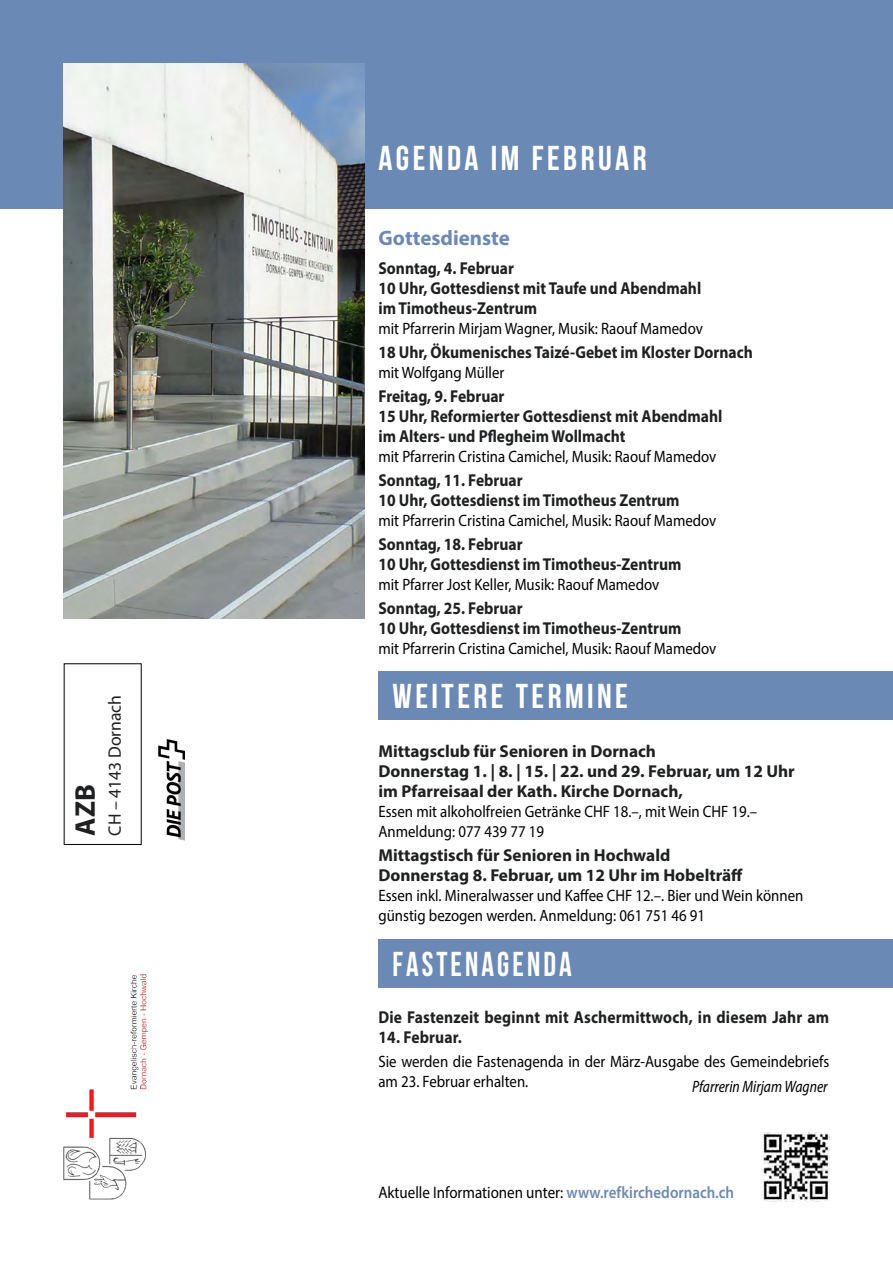
<style>
.page{position:relative;width:893px;height:1263px;background:#fff}
.page>*{position:absolute;margin:0;border:0;box-sizing:border-box;transform-origin:0 0}
.t1{font:34.5px "Bebas Neue";letter-spacing:.1em;color:#fff}
.t2{font:34.5px "Bebas Neue";letter-spacing:.1em;color:#fff;scale:.9 1}
.t3{font:700 28.5px "Myriad Pro";color:#1f2021}
.t4{font:700 21px "Myriad Pro";color:#6b89b5}
.t5{font:18px "Myriad Pro";letter-spacing:-.005em;color:#1f2021}
.t6{font:700 17.25px/20px "Myriad Pro";color:#1f2021;scale:.9 1}
.t7{font:700 17.25px/20px "Myriad Pro";color:#1f2021}
.t8{font:16.65px "Myriad Pro";color:#000;scale:.9 1}
.t9{font:16.5px/20px "Myriad Pro";color:#000;scale:.9 1}
.t10{font:italic semi-condensed 16.5px "Myriad Pro";color:#000;scale:.9 1}
.s1{font-weight:600;color:#6b89b5}
</style>
<div class="page">
<div style="left:0;top:0;width:893px;height:208px;background:#6b89b5"></div>
<img style="left:159px;top:739px;width:25px;height:102px">
<img style="left:63px;top:974px;width:86px;height:226px">
<img style="left:64px;top:64px;width:300px;height:555px">
<div style="left:378px;top:672px;width:515px;height:48px;background:#6b89b5"></div>
<img style="left:761px;top:1133px;width:69px;height:68px">
<div style="left:378px;top:940px;width:515px;height:48px;background:#6b89b5"></div>
<h2 class="t3" style="left:67px;top:835px;width:53px;rotate:-90deg">AZB</h2>
<p class="t5" style="left:104px;top:835px;width:142px;rotate:-90deg">CH – 4143 Dornach</p>
<h1 class="t1" style="left:378px;top:140px;width:270px">AGENDA IM FEBRUAR</h1>
<p class="t4" style="left:378px;top:225px;width:133px">Gottesdienste</p>
<p class="t6" style="left:378px;top:257px;width:360px">Sonntag, 4. Februar<br>10 Uhr, Gottesdienst mit Taufe und Abendmahl im Timotheus-Zentrum</p>
<p class="t9" style="left:378px;top:318px;width:362px">mit Pfarrerin Mirjam Wagner, Musik: Raouf Mamedov</p>
<p class="t6" style="left:378px;top:342px;width:417px">18 Uhr, Ökumenisches Taizé-Gebet im Kloster Dornach</p>
<p class="t9" style="left:378px;top:362px;width:141px">mit Wolfgang Müller</p>
<p class="t6" style="left:378px;top:386px;width:384px">Freitag, 9. Februar<br>15 Uhr, Reformierter Gottesdienst mit Abendmahl im Alters- und Pflegheim Wollmacht</p>
<p class="t9" style="left:378px;top:446px;width:377px">mit Pfarrerin Cristina Camichel, Musik: Raouf Mamedov</p>
<p class="t6" style="left:378px;top:470px;width:336px">Sonntag, 11. Februar<br>10 Uhr, Gottesdienst im Timotheus Zentrum</p>
<p class="t9" style="left:378px;top:510px;width:377px">mit Pfarrerin Cristina Camichel, Musik: Raouf Mamedov</p>
<p class="t6" style="left:378px;top:534px;width:338px">Sonntag, 18. Februar<br>10 Uhr, Gottesdienst im Timotheus-Zentrum</p>
<p class="t9" style="left:378px;top:574px;width:313px">mit Pfarrer Jost Keller, Musik: Raouf Mamedov</p>
<p class="t6" style="left:378px;top:598px;width:338px">Sonntag, 25. Februar<br>10 Uhr, Gottesdienst im Timotheus-Zentrum</p>
<p class="t9" style="left:378px;top:638px;width:377px">mit Pfarrerin Cristina Camichel, Musik: Raouf Mamedov</p>
<h1 class="t1" style="left:393px;top:677px;width:237px">WEITERE TERMINE</h1>
<p class="t7" style="left:378px;top:741px;width:418px">Mittagsclub für Senioren in Dornach<br>Donnerstag 1. | 8. | 15. | 22. und 29. Februar, um 12 Uhr im Pfarreisaal der Kath. Kirche Dornach,</p>
<p class="t9" style="left:378px;top:801px;width:422px">Essen mit alkoholfreien Getränke CHF 18.–, mit Wein CHF 19.–<br>Anmeldung: 077 439 77 19</p>
<p class="t7" style="left:378px;top:845px;width:366px">Mittagstisch für Senioren in Hochwald<br>Donnerstag 8. Februar, um 12 Uhr im Hobelträff</p>
<p class="t9" style="left:378px;top:885px;width:474px">Essen inkl. Mineralwasser und Kaffee CHF 12.–. Bier und Wein können günstig bezogen werden. Anmeldung: 061 751 46 91</p>
<h1 class="t2" style="left:393px;top:945px;width:200px">FASTENAGENDA</h1>
<p class="t6" style="left:378px;top:1006px;width:502px">Die Fastenzeit beginnt mit Aschermittwoch, in diesem Jahr am</p>
<p class="t6" style="left:378px;top:1026px;width:94px">14. Februar.</p>
<p class="t9" style="left:378px;top:1051px;width:502px">Sie werden die Fastenagenda in der März-Ausgabe des Gemeindebriefs am 23. Februar erhalten.</p>
<p class="t10" style="left:692px;top:1076px;width:152px">Pfarrerin Mirjam Wagner</p>
<p class="t8" style="left:378px;top:1182px;width:397px">Aktuelle Informationen unter: <span class="s1">www.refkirchedornach.ch</span></p>
</div>
